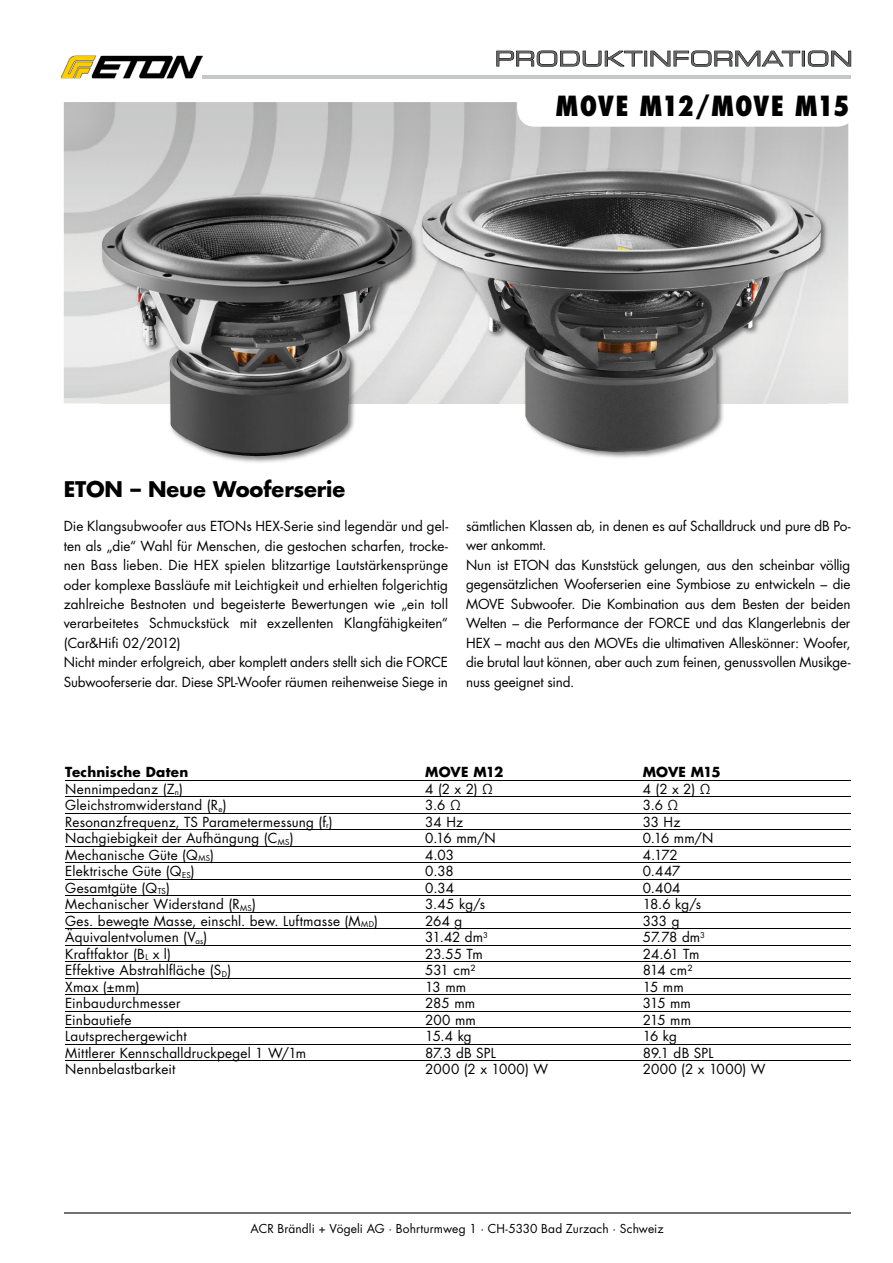
<style>
.page{position:relative;width:893px;height:1263px;background:#fff}
.page>*{position:absolute;margin:0;border:0;box-sizing:border-box;transform-origin:0 0}
.t1{font:800 condensed 27px "Futura Std";letter-spacing:.035em;color:#000}
.t2{font:700 21px "Futura Std";letter-spacing:-.005em;color:#000}
.t3{font:20.4px "Eurostile LT Std Ex 2";letter-spacing:.01em;color:#666}
.t4{font:13.5px/19.5px "Futura Std";color:#000}
.t5{font:13.5px "Futura Std";letter-spacing:.02em;color:#000}
.t6{font:700 13.5px "Futura Std";letter-spacing:.015em;color:#000}
.t7{font:13.5px "Futura Std";letter-spacing:.03em;color:#000}
.t8{font:12px "Futura Std";letter-spacing:.005em;color:#000}
</style>
<div class="page">
<hr style="left:64px;top:1212px;width:786px;height:1px;background:#707172">
<hr style="left:203px;top:75px;width:647px;height:3px;background:#c6c7c8">
<img style="left:61px;top:56px;width:142px;height:22px">
<img style="left:64px;top:102px;width:784px;height:301px">
<svg style="left:496px;top:50px;width:146px;height:17px"></svg>
<div style="left:644px;top:51px;width:3px;height:15px;border:1px solid #000"></div>
<svg style="left:650px;top:50px;width:150px;height:17px"></svg>
<div style="left:802px;top:51px;width:3px;height:15px;border:1px solid #000"></div>
<svg style="left:808px;top:50px;width:43px;height:17px"></svg>
<div style="left:517px;top:82px;width:338px;height:45px;background:#fff;border-radius:18px"></div>
<hr style="left:65px;top:780px;width:785px;height:1px;background:#000">
<hr style="left:65px;top:796px;width:785px;height:1px;background:#000">
<hr style="left:65px;top:813px;width:785px;height:1px;background:#000">
<hr style="left:65px;top:829px;width:785px;height:1px;background:#000">
<hr style="left:65px;top:846px;width:785px;height:1px;background:#000">
<hr style="left:65px;top:862px;width:785px;height:1px;background:#000">
<hr style="left:65px;top:879px;width:785px;height:1px;background:#000">
<hr style="left:65px;top:895px;width:785px;height:1px;background:#000">
<hr style="left:65px;top:912px;width:785px;height:1px;background:#000">
<hr style="left:65px;top:928px;width:785px;height:1px;background:#000">
<hr style="left:65px;top:945px;width:785px;height:1px;background:#000">
<hr style="left:65px;top:961px;width:785px;height:1px;background:#000">
<hr style="left:65px;top:978px;width:785px;height:1px;background:#000">
<hr style="left:65px;top:994px;width:785px;height:1px;background:#000">
<hr style="left:65px;top:1011px;width:785px;height:1px;background:#000">
<hr style="left:65px;top:1027px;width:785px;height:1px;background:#000">
<hr style="left:65px;top:1044px;width:785px;height:1px;background:#000">
<hr style="left:65px;top:1060px;width:785px;height:1px;background:#000">
<img style="left:420px;top:168px;width:408px;height:290px">
<img style="left:422px;top:170px;width:200px;height:73px">
<img style="left:101px;top:193px;width:319px;height:270px">
<img style="left:105px;top:194px;width:148px;height:41px">
<h3 class="t3" style="left:495px;top:45px;width:359px">PRODUKTINFORMATION</h3>
<h1 class="t1" style="left:556px;top:89px;width:295px">MOVE M12/MOVE M15</h1>
<h2 class="t2" style="left:64px;top:475px;width:283px">ETON – Neue Wooferserie</h2>
<p class="t4" style="left:64px;top:516px;width:386px">Die Klangsubwoofer aus ETONs HEX-Serie sind legendär und gel&shy;ten als „die“ Wahl für Menschen, die gestochen scharfen, trocke&shy;nen Bass lieben. Die HEX spielen blitzartige Lautstärkensprünge oder komplexe Bassläufe mit Leichtigkeit und erhielten folgerichtig zahlreiche Bestnoten und begeisterte Bewertungen wie „ein toll verarbeitetes Schmuckstück mit exzellenten Klangfähigkeiten“ (Car&amp;Hifi 02/2012)<br>Nicht minder erfolgreich, aber komplett anders stellt sich die FORCE Subwooferserie dar. Diese SPL-Woofer räumen reihenweise Siege in</p>
<p class="t4" style="left:466px;top:516px;width:386px">sämtlichen Klassen ab, in denen es auf Schalldruck und pure dB Po&shy;wer ankommt.<br>Nun ist ETON das Kunststück gelungen, aus den scheinbar völlig gegensätzlichen Wooferserien eine Symbiose zu entwickeln – die MOVE Subwoofer. Die Kombination aus dem Besten der beiden Welten – die Performance der FORCE und das Klangerlebnis der HEX – macht aus den MOVEs die ultimativen Alleskönner: Woofer, die brutal laut können, aber auch zum feinen, genussvollen Musikge&shy;nuss geeignet sind.</p>
<p class="t6" style="left:65px;top:763px;width:125px">Technische Daten</p>
<p class="t6" style="left:425px;top:763px;width:79px">MOVE M12</p>
<p class="t6" style="left:643px;top:763px;width:80px">MOVE M15</p>
<p class="t4" style="left:65px;top:779px;width:119px">Nennimpedanz (Z<sub>n</sub>)</p>
<p class="t4" style="left:425px;top:779px;width:69px">4 (2 x 2) Ω</p>
<p class="t4" style="left:643px;top:779px;width:69px">4 (2 x 2) Ω</p>
<p class="t4" style="left:65px;top:796px;width:163px">Gleichstromwiderstand (R<sub>e</sub>)</p>
<p class="t4" style="left:425px;top:796px;width:37px">3.6 Ω</p>
<p class="t4" style="left:643px;top:796px;width:37px">3.6 Ω</p>
<p class="t4" style="left:65px;top:812px;width:269px">Resonanzfrequenz, TS Parametermessung (f<sub>r</sub>)</p>
<p class="t4" style="left:425px;top:812px;width:39px">34 Hz</p>
<p class="t4" style="left:643px;top:812px;width:39px">33 Hz</p>
<p class="t4" style="left:65px;top:829px;width:230px">Nachgiebigkeit der Aufhängung (C<sub>MS</sub>)</p>
<p class="t4" style="left:425px;top:829px;width:72px">0.16 mm/N</p>
<p class="t4" style="left:643px;top:829px;width:72px">0.16 mm/N</p>
<p class="t4" style="left:65px;top:845px;width:150px">Mechanische Güte (Q<sub>MS</sub>)</p>
<p class="t4" style="left:425px;top:845px;width:30px">4.03</p>
<p class="t4" style="left:643px;top:845px;width:36px">4.172</p>
<p class="t4" style="left:65px;top:862px;width:131px">Elektrische Güte (Q<sub>ES</sub>)</p>
<p class="t4" style="left:425px;top:862px;width:30px">0.38</p>
<p class="t4" style="left:643px;top:862px;width:39px">0.447</p>
<p class="t4" style="left:65px;top:878px;width:106px">Gesamtgüte (Q<sub>TS</sub>)</p>
<p class="t4" style="left:425px;top:878px;width:30px">0.34</p>
<p class="t4" style="left:643px;top:878px;width:39px">0.404</p>
<p class="t4" style="left:65px;top:895px;width:192px">Mechanischer Widerstand (R<sub>MS</sub>)</p>
<p class="t4" style="left:425px;top:895px;width:61px">3.45 kg/s</p>
<p class="t4" style="left:643px;top:895px;width:60px">18.6 kg/s</p>
<p class="t4" style="left:65px;top:911px;width:314px">Ges. bewegte Masse, einschl. bew. Luftmasse (M<sub>MD</sub>)</p>
<p class="t4" style="left:425px;top:911px;width:39px">264 g</p>
<p class="t4" style="left:643px;top:911px;width:38px">333 g</p>
<p class="t4" style="left:65px;top:928px;width:144px">Äquivalentvolumen (V<sub>as</sub>)</p>
<p class="t4" style="left:425px;top:928px;width:64px">31.42 dm<sup>3</sup></p>
<p class="t4" style="left:643px;top:928px;width:64px">57.78 dm<sup>3</sup></p>
<p class="t5" style="left:65px;top:945px;width:107px">Kraftfaktor (B<sub>L</sub> x l)</p>
<p class="t4" style="left:425px;top:944px;width:59px">23.55 Tm</p>
<p class="t4" style="left:643px;top:944px;width:58px">24.61 Tm</p>
<p class="t4" style="left:65px;top:961px;width:167px">Effektive Abstrahlfläche (S<sub>D</sub>)</p>
<p class="t4" style="left:425px;top:961px;width:52px">531 cm²</p>
<p class="t4" style="left:643px;top:961px;width:51px">814 cm²</p>
<p class="t4" style="left:65px;top:977px;width:76px">Xmax (±mm)</p>
<p class="t4" style="left:425px;top:977px;width:42px">13 mm</p>
<p class="t4" style="left:643px;top:977px;width:42px">15 mm</p>
<p class="t4" style="left:65px;top:994px;width:117px">Einbaudurchmesser</p>
<p class="t4" style="left:425px;top:994px;width:51px">285 mm</p>
<p class="t4" style="left:643px;top:994px;width:50px">315 mm</p>
<p class="t4" style="left:65px;top:1010px;width:68px">Einbautiefe</p>
<p class="t4" style="left:425px;top:1010px;width:52px">200 mm</p>
<p class="t4" style="left:643px;top:1010px;width:50px">215 mm</p>
<p class="t4" style="left:65px;top:1027px;width:123px">Lautsprechergewicht</p>
<p class="t4" style="left:425px;top:1027px;width:48px">15.4 kg</p>
<p class="t4" style="left:643px;top:1027px;width:36px">16 kg</p>
<p class="t5" style="left:65px;top:1044px;width:243px">Mittlerer Kennschalldruckpegel 1 W/1m</p>
<p class="t4" style="left:425px;top:1043px;width:72px">87.3 dB SPL</p>
<p class="t4" style="left:643px;top:1043px;width:72px">89.1 dB SPL</p>
<p class="t4" style="left:65px;top:1060px;width:112px">Nennbelastbarkeit</p>
<p class="t7" style="left:425px;top:1061px;width:124px">2000 (2 x 1000) W</p>
<p class="t7" style="left:643px;top:1061px;width:124px">2000 (2 x 1000) W</p>
<p class="t8" style="left:251px;top:1221px;width:415px">ACR Brändli + Vögeli AG ∙ Bohrturmweg 1 ∙ CH-5330 Bad Zurzach ∙ Schweiz</p>
</div>
